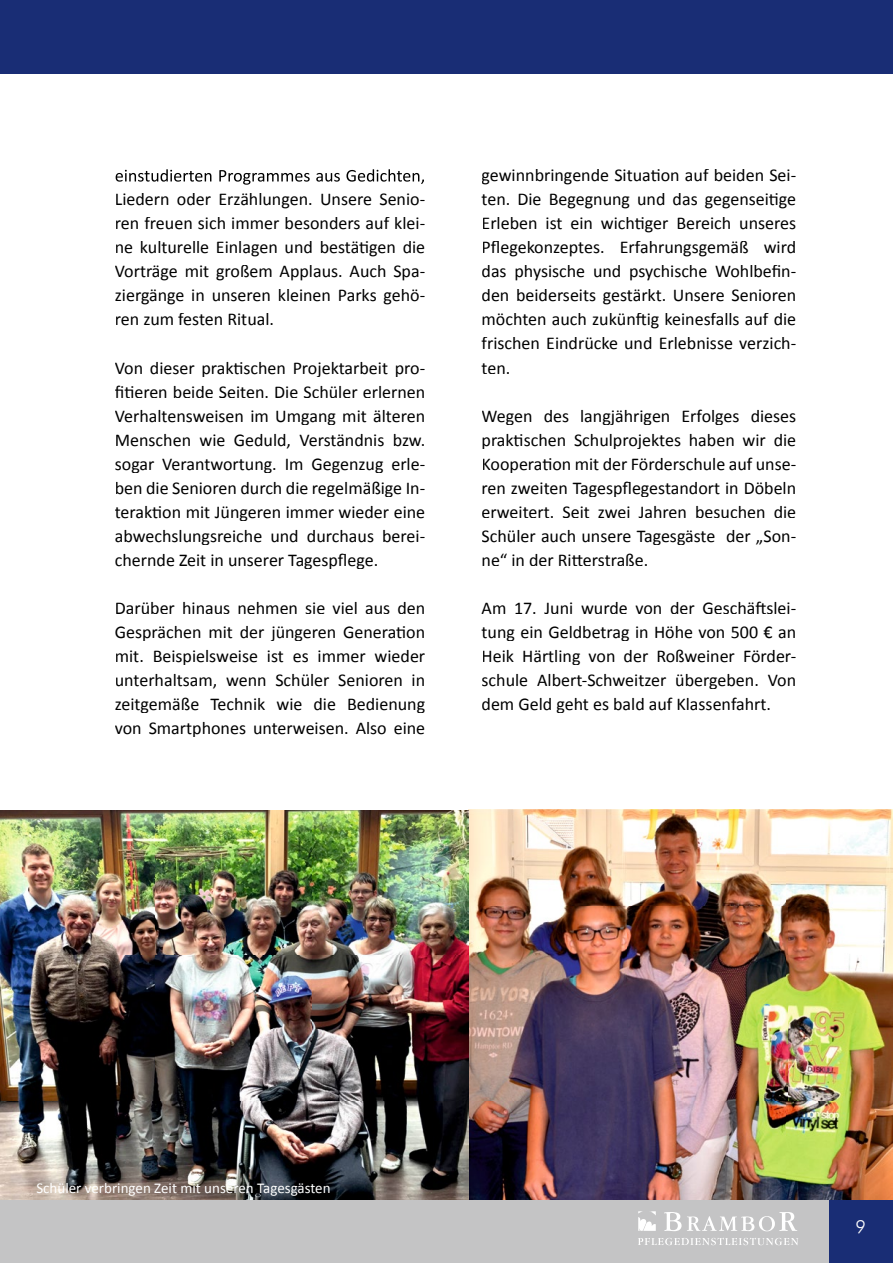
<style>
.page{position:relative;width:893px;height:1263px;background:#fff}
.page>*{position:absolute;margin:0;border:0;box-sizing:border-box;transform-origin:0 0}
.t1{font:18px/24px "Calibri";color:#000;text-align:justify}
.t2{font:300 18px "Futura BT";color:#fff}
.t3{font:15px "Calibri";color:#fff}
</style>
<div class="page">
<div style="left:0;top:0;width:893px;height:73px;background:#192d75"></div>
<hr style="left:0;top:72px;width:893px;height:2px;background:#192d75">
<div style="left:0;top:1199px;width:893px;height:64px;background:#c4c4c5"></div>
<div style="left:829px;top:1199px;width:64px;height:64px;background:#192d75"></div>
<svg style="left:664px;top:1212px;width:133px;height:19px"></svg>
<svg style="left:638px;top:1238px;width:160px;height:7px"></svg>
<svg style="left:638px;top:1211px;width:18px;height:20px"></svg>
<svg style="left:116px;top:169px;width:308px;height:16px"></svg>
<img style="left:0;top:810px;width:893px;height:389px">
<p class="t1" style="left:115px;top:187px;width:312px">Liedern oder Erzählungen. Unsere Senio&shy;ren freuen sich immer besonders auf klei&shy;ne kulturelle Einlagen und bestätigen die Vorträge mit großem Applaus. Auch Spa&shy;ziergänge in unseren kleinen Parks gehö&shy;ren zum festen Ritual.</p>
<p class="t1" style="left:115px;top:355px;width:312px">Von dieser praktischen Projektarbeit pro&shy;fitieren beide Seiten. Die Schüler erlernen Verhaltensweisen im Umgang mit älteren Menschen wie Geduld, Verständnis bzw. sogar Verantwortung. Im Gegenzug erle&shy;ben die Senioren durch die regelmäßige In&shy;teraktion mit Jüngeren immer wieder eine abwechslungsreiche und durchaus berei&shy;chernde Zeit in unserer Tagespflege.</p>
<p class="t1" style="left:115px;top:595px;width:312px">Darüber hinaus nehmen sie viel aus den Gesprächen mit der jüngeren Generation mit. Beispielsweise ist es immer wieder unterhaltsam, wenn Schüler Senioren in zeitgemäße Technik wie die Bedienung von Smartphones unterweisen. Also eine</p>
<p class="t1" style="left:482px;top:163px;width:316px">gewinnbringende Situation auf beiden Sei&shy;ten. Die Begegnung und das gegenseitige Erleben ist ein wichtiger Bereich unseres Pflegekonzeptes. Erfahrungsgemäß wird das physische und psychische Wohlbefin&shy;den beiderseits gestärkt. Unsere Senioren möchten auch zukünftig keinesfalls auf die frischen Eindrücke und Erlebnisse verzich&shy;ten.</p>
<p class="t1" style="left:482px;top:403px;width:316px">Wegen des langjährigen Erfolges dieses praktischen Schulprojektes haben wir die Kooperation mit der Förderschule auf unse&shy;ren zweiten Tagespflegestandort in Döbeln erweitert. Seit zwei Jahren besuchen die Schüler auch unsere Tagesgäste der „Son&shy;ne“ in der Ritterstraße.</p>
<p class="t1" style="left:482px;top:595px;width:316px">Am 17. Juni wurde von der Geschäftslei&shy;tung ein Geldbetrag in Höhe von 500 € an Heik Härtling von der Roßweiner Förder&shy;schule Albert-Schweitzer übergeben. Von dem Geld geht es bald auf Klassenfahrt.</p>
<p class="t3" style="left:36px;top:1178px;width:296px">Schüler verbringen Zeit mit unseren Tagesgästen</p>
<p class="t2" style="left:855px;top:1216px;width:12px">9</p>
</div>
